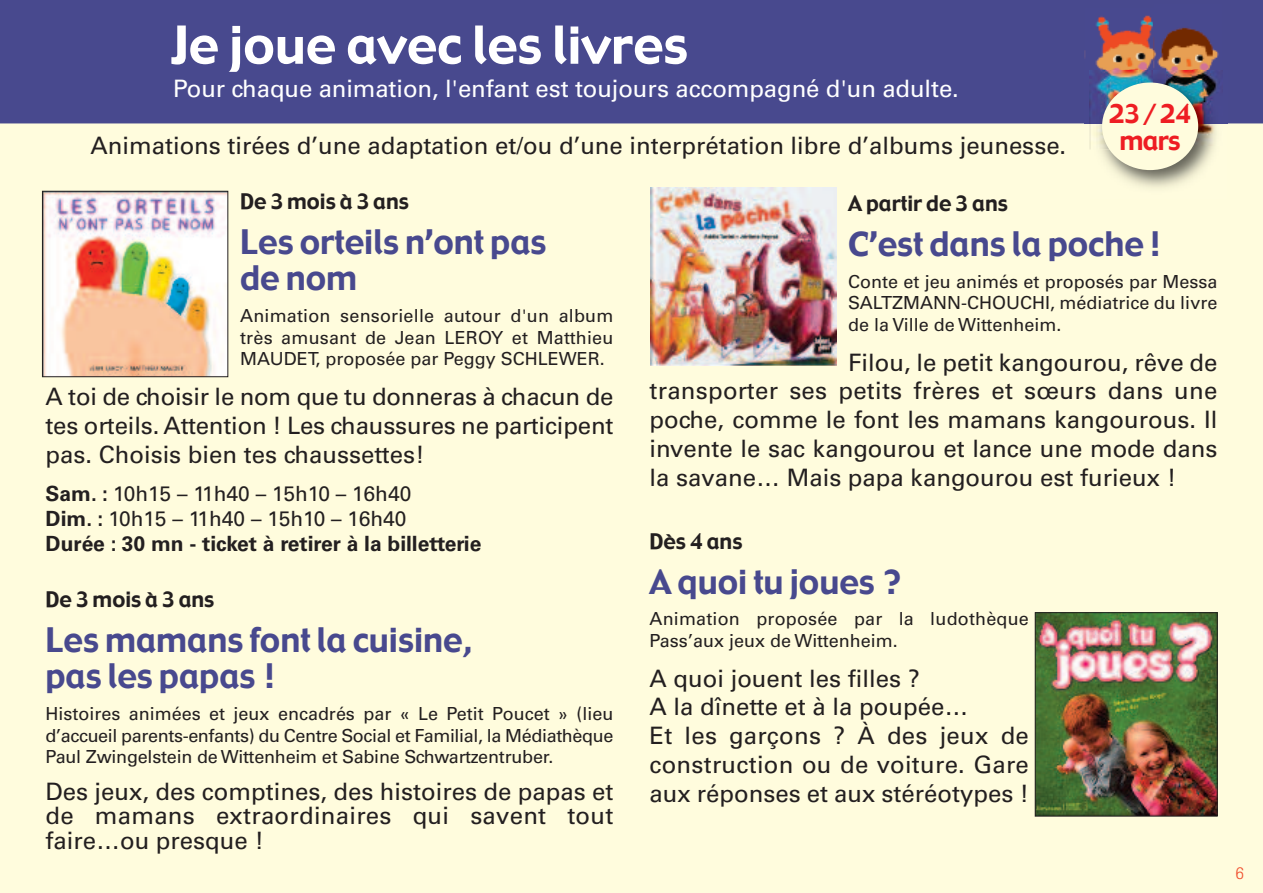
<style>
.page{position:relative;width:1263px;height:893px;background:#fffcdd}
.page>*{position:absolute;margin:0;border:0;box-sizing:border-box;transform-origin:0 0}
.t1{font:51px "Gadget";color:#fff}
.t2{font:33px/36px "Gadget";color:#48498e}
.t3{font:25.8px/26.7px "Gadget";letter-spacing:-.03em;color:#ee1d23;text-align:center}
.t4{font:24px/28.8px "Univers";color:#231f20;text-align:justify}
.t5{font:24px "Univers";letter-spacing:-.005em;color:#fff}
.t6{font:700 21px/25.2px "Univers";color:#231f20}
.t7{font:21px "Gadget";color:#231f20}
.t8{font:18px/21.6px "Univers";color:#231f20;text-align:justify}
.t9{font:300 18px "Imago";color:#f0502f}
.s1{font-weight:400}
</style>
<div class="page">
<div style="left:0;top:0;width:1263px;height:123px;background:#48498e"></div>
<img style="left:44px;top:193px;width:182px;height:182px">
<div style="left:42px;top:191px;width:186px;height:186px;border:1px solid #231f20"></div>
<img style="left:1037px;top:614px;width:178px;height:200px">
<div style="left:1035px;top:612px;width:182px;height:204px;border:1px solid #231f20"></div>
<img style="left:1084px;top:70px;width:5px;height:54px">
<img style="left:1084px;top:8px;width:69px;height:62px">
<img style="left:1153px;top:4px;width:69px;height:119px">
<img style="left:1089px;top:123px;width:138px;height:65px">
<img style="left:1222px;top:70px;width:5px;height:53px">
<img style="left:1090px;top:123px;width:19px;height:26px">
<img style="left:1090px;top:70px;width:63px;height:53px">
<div style="left:1102px;top:83px;width:96px;height:87px;background:#fffcdd;border-radius:50%"></div>
<img style="left:650px;top:187px;width:186px;height:179px">
<h1 class="t1" style="left:170px;top:13px;width:519px">Je joue avec les livres</h1>
<p class="t5" style="left:173px;top:80px;width:787px">Pour chaque animation, l'enfant est toujours accompagné d'un adulte.</p>
<p class="t4" style="left:90px;top:133px;width:977px">Animations tirées d’une adaptation et/ou d’une interprétation libre d’albums jeunesse.</p>
<p class="t3" style="left:1109px;top:100px;width:83px">23/24 mars</p>
<p class="t7" style="left:240px;top:188px;width:170px">De 3 mois à 3 ans</p>
<h2 class="t2" style="left:240px;top:224px;width:308px">Les orteils n’ont pas de nom</h2>
<p class="t8" style="left:240px;top:307px;width:375px">Animation sensorielle autour d'un album très amusant de Jean LEROY et Matthieu MAUDET, proposée par Peggy SCHLEWER.</p>
<p class="t4" style="left:45px;top:384px;width:569px">A toi de choisir le nom que tu donneras à chacun de tes orteils. Attention ! Les chaussures ne participent pas. Choisis bien tes chaussettes!</p>
<p class="t6" style="left:46px;top:482px;width:437px">Sam. : <span class="s1">10h15 – 11h40 – 15h10 – 16h40<br></span>Dim. : <span class="s1">10h15 – 11h40 – 15h10 – 16h40<br></span>Durée : 30 mn - ticket à retirer à la billetterie</p>
<p class="t7" style="left:46px;top:586px;width:170px">De 3 mois à 3 ans</p>
<h2 class="t2" style="left:46px;top:622px;width:429px">Les mamans font la cuisine, pas les papas !</h2>
<p class="t8" style="left:45px;top:704px;width:569px">Histoires animées et jeux encadrés par « Le Petit Poucet » (lieu d’accueil parents-enfants) du Centre Social et Familial, la Médiathèque Paul Zwingelstein de Wittenheim et Sabine Schwartzentruber.</p>
<p class="t4" style="left:45px;top:781px;width:569px;line-height:24.6px">Des jeux, des comptines, des histoires de papas et de mamans extraordinaires qui savent tout faire…ou presque !</p>
<p class="t7" style="left:848px;top:190px;width:161px">A partir de 3 ans</p>
<h2 class="t2" style="left:848px;top:225px;width:314px">C’est dans la poche !</h2>
<p class="t8" style="left:848px;top:272px;width:371px">Conte et jeu animés et proposés par Messa SALTZMANN-CHOUCHI, médiatrice du livre de la Ville de Wittenheim.</p>
<p class="t4" style="left:649px;top:350px;width:569px;text-indent:199px">Filou, le petit kangourou, rêve de transporter ses petits frères et sœurs dans une poche, comme le font les mamans kangourous. Il invente le sac kangourou et lance une mode dans la savane… Mais papa kangourou est furieux !</p>
<p class="t7" style="left:649px;top:527px;width:95px">Dès 4 ans</p>
<h2 class="t2" style="left:649px;top:563px;width:253px">A quoi tu joues ?</h2>
<p class="t8" style="left:649px;top:610px;width:381px">Animation proposée par la ludothèque<br>Pass’aux jeux de Wittenheim.</p>
<p class="t4" style="left:649px;top:666px;width:381px;text-align:left">A quoi jouent les filles ?<br>A la dînette et à la poupée…<br>Et les garçons ? À des jeux de construction ou de voiture. Gare aux réponses et aux stéréotypes !</p>
<p class="t9" style="left:1235px;top:866px;width:10px">6</p>
</div>
